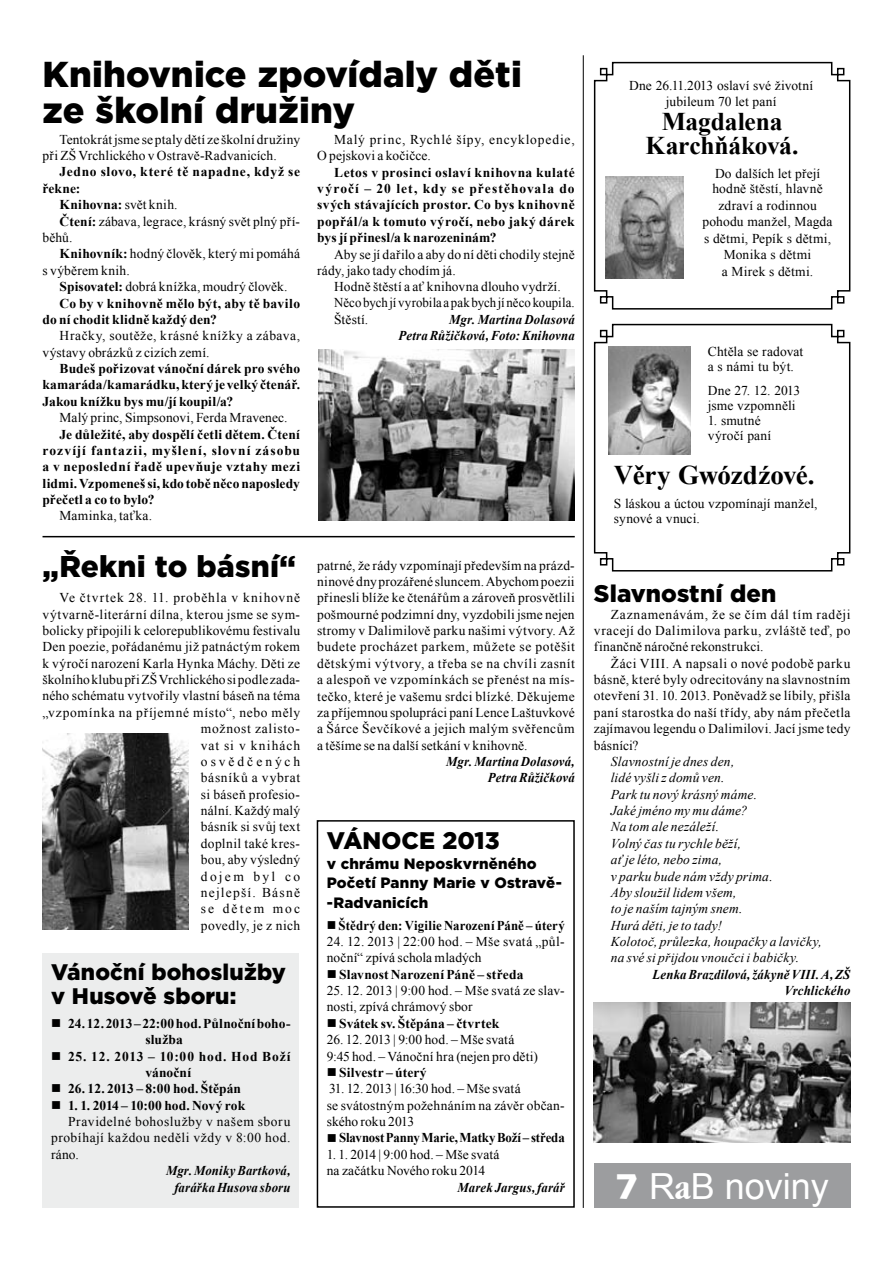
<style>
.page{position:relative;width:893px;height:1263px;background:#fff}
.page>*{position:absolute;margin:0;border:0;box-sizing:border-box;transform-origin:0 0}
.t1{font:900 36px/36px "Gotham";letter-spacing:.005em;color:#000}
.t2{font:36px "Arial";color:#fff}
.t3{font:900 30px "Gotham";color:#000}
.t4{font:700 27px "Times New Roman";letter-spacing:-.01em;color:#000}
.t5{font:700 25.5px/24px "Times New Roman";letter-spacing:-.005em;color:#000;text-align:center}
.t6{font:900 24px "Gotham";color:#000}
.t7{font:900 22.5px/24px "Gotham";letter-spacing:.005em;color:#000}
.t8{font:900 15px/19.5px "Gotham";letter-spacing:.015em;color:#000}
.t9{font:13.5px/16.4px "Times New Roman";letter-spacing:.02em;color:#000}
.t10{font:700 13.5px/16.4px "Times New Roman";letter-spacing:.01em;color:#000;text-align:justify}
.t11{font:italic 13.5px/16.4px "Times New Roman";letter-spacing:.01em;color:#000}
.t12{font:italic 700 13.5px/16.4px "Times New Roman";letter-spacing:.01em;color:#000;text-align:right;scale:.95 1}
.t13{font:13.5px "Times New Roman";letter-spacing:.045em;color:#000}
.t14{font:13.5px/16.4px "Times New Roman";letter-spacing:.05em;color:#000}
.t15{font:700 13.5px "Times New Roman";letter-spacing:.01em;color:#000;scale:.95 1}
.t16{font:700 13.5px "Times New Roman";letter-spacing:-.01em;color:#000;scale:.95 1}
.t17{font:700 13.5px/16.4px "Times New Roman";letter-spacing:.05em;color:#000;text-align:center}
.t18{font:700 13.5px "Times New Roman";letter-spacing:.045em;color:#000}
.s1{font-weight:400}
.s2{font-weight:700}
.s3{font-family:"Humanst 531 Blk BTCE Black"}
.s4{font-family:"Garmd ITC Bk Cn BTCE Bold Condensed"}
</style>
<div class="page">
<img style="left:318px;top:349px;width:257px;height:171px">
<img style="left:43px;top:733px;width:145px;height:196px">
<div style="left:594px;top:1163px;width:256px;height:45px;background:#9c9d9f"></div>
<svg style="left:593px;top:61px;width:258px;height:249px"></svg>
<svg style="left:593px;top:323px;width:258px;height:249px"></svg>
<img style="left:606px;top:176px;width:78px;height:102px">
<img style="left:608px;top:346px;width:83px;height:109px">
<div style="left:317px;top:820px;width:258px;height:388px;border:2px solid #000"></div>
<div style="left:43px;top:953px;width:256px;height:255px;background:#eceded"></div>
<img style="left:594px;top:1002px;width:256px;height:140px">
<hr style="left:583px;top:55px;width:1px;height:1153px;background:#000">
<hr style="left:43px;top:536px;width:532px;height:1px;background:#000">
<h1 class="t1" style="left:43px;top:56px;width:481px">Knihovnice zpovídaly děti ze školní družiny</h1>
<p class="t9" style="left:43px;top:131px;width:259px;text-indent:17px">Tentokrát jsme se ptaly dětí ze školní družiny při ZŠ Vrchlického v Ostravě-Radvanicích.</p>
<p class="t18" style="left:60px;top:163px;width:242px">Jedno slovo, které tě napadne, když se</p>
<p class="t10" style="left:43px;top:180px;width:39px">řekne:</p>
<p class="t10" style="left:60px;top:196px;width:120px">Knihovna: <span class="s1">svět knih.</span></p>
<p class="t9" style="left:60px;top:213px;width:242px"><span class="s2">Čtení:</span> zábava, legrace, krásný svět plný pří-</p>
<p class="t9" style="left:43px;top:229px;width:32px">běhů.</p>
<p class="t9" style="left:60px;top:245px;width:242px"><span class="s2">Knihovník:</span> hodný člověk, který mi pomáhá</p>
<p class="t9" style="left:43px;top:262px;width:89px">s výběrem knih.</p>
<p class="t9" style="left:60px;top:278px;width:230px"><span class="s2">Spisovatel:</span> dobrá knížka, moudrý člověk.</p>
<p class="t10" style="left:60px;top:294px;width:242px">Co by v knihovně mělo být, aby tě bavilo</p>
<p class="t10" style="left:43px;top:311px;width:176px">do ní chodit klidně každý den?</p>
<p class="t9" style="left:43px;top:327px;width:259px;text-indent:17px">Hračky, soutěže, krásné knížky a zábava, výstavy obrázků z cizích zemí.</p>
<p class="t10" style="left:43px;top:360px;width:259px;text-indent:17px">Budeš pořizovat vánoční dárek pro svého kamaráda/kamarádku, který je velký čtenář.<br>Jakou knížku bys mu/jí koupil/a?</p>
<p class="t9" style="left:60px;top:409px;width:230px">Malý princ, Simpsonovi, Ferda Mravenec.</p>
<p class="t10" style="left:43px;top:425px;width:259px;text-indent:17px">Je důležité, aby dospělí četli dětem. Čtení rozvíjí fantazii, myšlení, slovní zásobu a v neposlední řadě upevňuje vztahy mezi lidmi. Vzpomeneš si, kdo tobě něco naposledy přečetl a co to bylo?</p>
<p class="t9" style="left:60px;top:507px;width:94px">Maminka, taťka.</p>
<h2 class="t3" style="left:43px;top:546px;width:255px">„Řekni to básní“</h2>
<p class="t9" style="left:43px;top:589px;width:259px;text-align:right">Ve čtvrtek 28. 11. proběhla v knihovně výtvarně-literární dílna, kterou jsme se sym&shy;bolicky připojili k celorepublikovému festivalu<br>Den poezie, pořádanému již patnáctým rokem k výročí narození Karla Hynka Máchy. Děti ze školního klubu při ZŠ Vrchlického si podle zada&shy;ného schématu vytvořily vlastní báseň na téma „vzpomínka na příjemné místo“, nebo měly možnost zalisto-<br>vat si v knihách<br>osvědčených<br>básníků a vybrat<br>si báseň profesio-<br>nální. Každý malý<br>básník si svůj text<br>doplnil také kres-<br>bou, aby výsledný<br>dojem byl co<br>nejlepší. Básně<br>se dětem moc<br>povedly, je z nich</p>
<h3 class="t7" style="left:51px;top:959px;width:236px">Vánoční bohoslužby v Husově sboru:</h3>
<p class="t10" style="left:146px;top:1015px;width:147px;text-indent:-94px">■ 24. 12. 2013– 22:00 hod. Půlnoční boho&shy;služba</p>
<p class="t17" style="left:51px;top:1047px;width:241px">■ 25. 12. 2013 – 10:00 hod. Hod Boží vánoční</p>
<p class="t10" style="left:51px;top:1080px;width:192px">■ 26. 12. 2013 – 8:00 hod. Štěpán</p>
<p class="t10" style="left:51px;top:1097px;width:196px">■ 1. 1. 2014 – 10:00 hod. Nový rok</p>
<p class="t13" style="left:68px;top:1112px;width:224px">Pravidelné bohoslužby v našem sboru</p>
<p class="t13" style="left:51px;top:1129px;width:241px">probíhají každou neděli vždy v 8:00 hod.</p>
<p class="t9" style="left:51px;top:1146px;width:29px">ráno.</p>
<p class="t12" style="left:166px;top:1162px;width:133px">Mgr. Moniky Bartková, farářka Husova sboru</p>
<p class="t14" style="left:317px;top:131px;width:259px;text-indent:17px">Malý princ, Rychlé šípy, encyklopedie,<br>O pejskovi a kočičce.</p>
<p class="t10" style="left:317px;top:164px;width:259px;text-indent:17px">Letos v prosinci oslaví knihovna kulaté výročí – 20 let, kdy se přestěhovala do svých stávajících prostor. Co bys knihovně popřál/a k tomuto výročí, nebo jaký dárek bys jí přinesl/a k narozeninám?</p>
<p class="t9" style="left:317px;top:246px;width:259px;text-indent:17px">Aby se jí dařilo a aby do ní děti chodily stejně rády, jako tady chodím já.</p>
<p class="t9" style="left:334px;top:278px;width:242px">Hodně štěstí a ať knihovna dlouho vydrží.<br>Něco bych jí vyrobila apak bych jí něco koupila.<br>Štěstí.</p>
<p class="t12" style="left:398px;top:311px;width:187px">Mgr. Martina Dolasová<br>Petra Růžičková, Foto: Knihovna</p>
<p class="t9" style="left:317px;top:557px;width:259px;text-align:justify">patrné, že rády vzpomínají především na prázd&shy;ninové dny prozářené sluncem. Abychom poezii přinesli blíže ke čtenářům a zároveň prosvětlili pošmourné podzimní dny, vyzdobili jsme nejen stromy v Dalimilově parku našimi výtvory. Až budete procházet parkem, můžete se potěšit dětskými výtvory, a třeba se na chvíli zasnít a alespoň ve vzpomínkách se přenést na mís&shy;tečko, které je vašemu srdci blízké. Děkujeme za příjemnou spolupráci paní Lence Laštuvkové a Šárce Ševčíkové a jejich malým svěřencům a těšíme se na další setkání v knihovně.</p>
<p class="t12" style="left:446px;top:753px;width:137px">Mgr. Martina Dolasová,<br>Petra Růžičková</p>
<h3 class="t6" style="left:327px;top:824px;width:174px">VÁNOCE 2013</h3>
<p class="t8" style="left:327px;top:854px;width:237px">v chrámu Neposkvrněného<br>Početí Panny Marie v Ostravě-‑Radvanicích</p>
<p class="t15" style="left:327px;top:916px;width:252px">■ Štědrý den: Vigilie Narození Páně – úterý</p>
<p class="t9" style="left:327px;top:933px;width:240px">24. 12. 2013 | 22:00 hod. – Mše svatá „půl&shy;noční“ zpívá schola mladých</p>
<p class="t10" style="left:327px;top:966px;width:198px">■ Slavnost Narození Páně – středa</p>
<p class="t9" style="left:327px;top:982px;width:240px">25. 12. 2013 | 9:00 hod. – Mše svatá ze slav&shy;nosti, zpívá chrámový sbor</p>
<p class="t10" style="left:327px;top:1015px;width:174px">■ Svátek sv. Štěpána – čtvrtek</p>
<p class="t9" style="left:327px;top:1031px;width:213px">26. 12. 2013 | 9:00 hod. – Mše svatá<br>9:45 hod. – Vánoční hra (nejen pro děti)</p>
<p class="t10" style="left:327px;top:1064px;width:101px">■ Silvestr – úterý</p>
<p class="t9" style="left:327px;top:1080px;width:240px">31. 12. 2013 | 16:30 hod. – Mše svatá<br>se svátostným požehnáním na závěr občan&shy;ského roku 2013</p>
<p class="t16" style="left:327px;top:1128px;width:252px">■ Slavnost Panny Marie, Matky Boží – středa</p>
<p class="t9" style="left:327px;top:1146px;width:174px">1. 1. 2014 | 9:00 hod. – Mše svatá na začátku Nového roku 2014</p>
<p class="t12" style="left:457px;top:1178px;width:114px">Marek Jargus, farář</p>
<p class="t9" style="left:629px;top:77px;width:186px;text-align:center">Dne 26.11.2013 oslaví své životní jubileum 70 let paní</p>
<h3 class="t5" style="left:646px;top:109px;width:154px">Magdalena<br>Karchňáková.</h3>
<p class="t9" style="left:712px;top:166px;width:112px;line-height:15px">Do dalších let přejí hodně štěstí, hlavně</p>
<p class="t9" style="left:703px;top:197px;width:131px;text-align:center">zdraví a rodinnou pohodu manžel, Magda s dětmi, Pepík s dětmi,<br>Monika s dětmi<br>a Mirek s dětmi.</p>
<p class="t9" style="left:708px;top:344px;width:97px;line-height:15px">Chtěla se radovat a s námi tu být.</p>
<p class="t9" style="left:708px;top:382px;width:94px;line-height:15px">Dne 27. 12. 2013 jsme vzpomněli</p>
<p class="t9" style="left:708px;top:412px;width:65px;line-height:15px">1. smutné výročí paní</p>
<h3 class="t4" style="left:614px;top:457px;width:202px">Věry Gwózdźové.</h3>
<p class="t9" style="left:614px;top:496px;width:205px;line-height:15px">S láskou a úctou vzpomínají manžel, synové a vnuci.</p>
<h3 class="t6" style="left:594px;top:577px;width:184px">Slavnostní den</h3>
<p class="t9" style="left:594px;top:606px;width:258px;text-align:justify;text-indent:17px">Zaznamenávám, že se čím dál tím raději vracejí do Dalimilova parku, zvláště teď, po finančně náročné rekonstrukci.</p>
<p class="t9" style="left:594px;top:655px;width:258px;text-align:justify;text-indent:17px">Žáci VIII. A napsali o nové podobě parku básně, které byly odrecitovány na slavnostním otevření 31. 10. 2013. Poněvadž se líbily, přišla paní starostka do naší třídy, aby nám přečetla zajímavou legendu o Dalimilovi. Jací jsme tedy básníci?</p>
<p class="t11" style="left:611px;top:753px;width:212px">Slavnostní je dnes den,<br>lidé vyšli z domů ven.<br>Park tu nový krásný máme.<br>Jaké jméno my mu dáme?<br>Na tom ale nezáleží.<br>Volný čas tu rychle běží,<br>ať je léto, nebo zima,<br>v parku bude nám vždy prima.<br>Aby sloužil lidem všem,<br>to je naším tajným snem.<br>Hurá děti, je to tady!<br>Kolotoč, průlezka, houpačky a lavičky, na své si přijdou vnoučci i babičky.</p>
<p class="t12" style="left:653px;top:966px;width:210px">Lenka Brazdilová, žákyně VIII. A, ZŠ<br>Vrchlického</p>
<h1 class="t2" style="left:615px;top:1163px;width:215px"><span class="s3">7</span> R<span class="s4">a</span>B noviny</h1>
</div>
